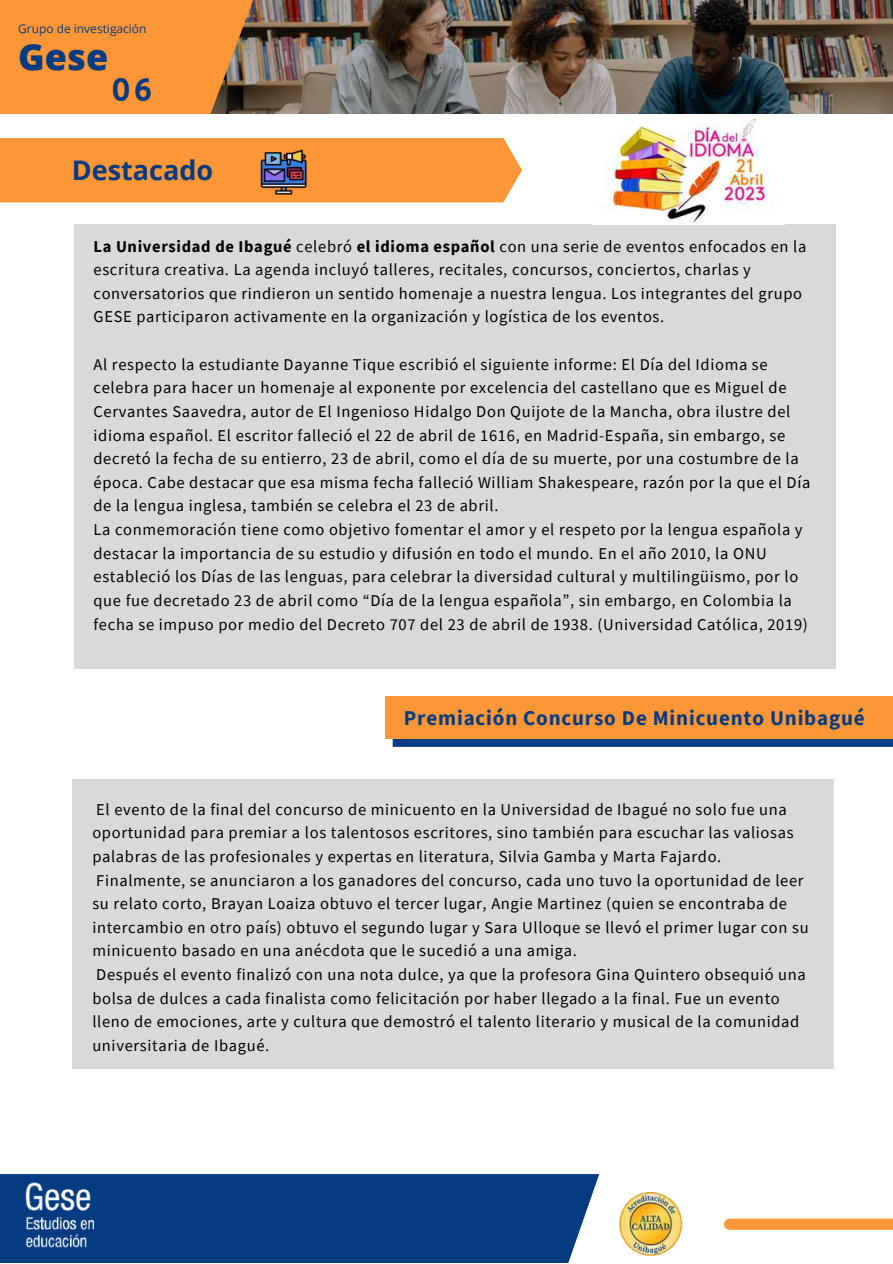
<style>
.page{position:relative;width:893px;height:1264px;background:#fff}
.page>*{position:absolute;margin:0;border:0;box-sizing:border-box;transform-origin:0 0}
.t1{font:800 36px "Open Sans";color:#053b80}
.t2{font:30px "CA Generated";color:#053b80}
.t3{font:700 27px "Open Sans";color:#053b80}
.t4{font:700 21px "Source Sans Pro";letter-spacing:.04em;color:#053b80}
.t5{font:16.5px/23.5px "Source Sans Pro";letter-spacing:.04em;color:#000}
.t6{font:12px "Open Sans";color:#053b80}
.s1{font-weight:700}
</style>
<div class="page">
<div style="left:729px;top:1218px;width:163px;height:11px;background:#fd9636"></div>
<img style="left:619px;top:1192px;width:64px;height:63px">
<div style="left:0;top:1173px;width:599px;height:89px;background:#053b80"></div>
<img style="left:25px;top:1182px;width:68px;height:66px">
<img style="left:305px;top:0;width:587px;height:114px">
<svg style="left:0;top:0;width:305px;height:114px;background:#da883c"></svg>
<div style="left:74px;top:225px;width:761px;height:444px;background:#d9d9d9"></div>
<div style="left:0;top:138px;width:522px;height:64px;background:#fd9636"></div>
<div style="left:72px;top:778px;width:761px;height:289px;background:#d9d9d9"></div>
<svg style="left:392px;top:738px;width:500px;height:9px;background:#244879"></svg>
<div style="left:384px;top:696px;width:508px;height:42px;background:#fd9636"></div>
<img style="left:260px;top:149px;width:47px;height:47px">
<img style="left:605px;top:120px;width:169px;height:103px">
<p class="t6" style="left:18px;top:20px;width:130px">Grupo de investigación</p>
<h1 class="t1" style="left:18px;top:31px;width:92px">Gese</h1>
<h2 class="t2" style="left:112px;top:73px;width:42px">06</h2>
<h3 class="t3" style="left:72px;top:151px;width:143px">Destacado</h3>
<p class="t5" style="left:93px;top:234px;width:714px"><span class="s1">La Universidad de Ibagué</span> celebró <span class="s1">el idioma español</span> con una serie de eventos enfocados en la escritura creativa. La agenda incluyó talleres, recitales, concursos, conciertos, charlas y conversatorios que rindieron un sentido homenaje a nuestra lengua. Los integrantes del grupo GESE participaron activamente en la organización y logística de los eventos.</p>
<p class="t5" style="left:93px;top:352px;width:718px">Al respecto la estudiante Dayanne Tique escribió el siguiente informe: El Día del Idioma se celebra para hacer un homenaje al exponente por excelencia del castellano que es Miguel de Cervantes Saavedra, autor de El Ingenioso Hidalgo Don Quijote de la Mancha, obra ilustre del idioma español. El escritor falleció el 22 de abril de 1616, en Madrid-España, sin embargo, se decretó la fecha de su entierro, 23 de abril, como el día de su muerte, por una costumbre de la época. Cabe destacar que esa misma fecha falleció William Shakespeare, razón por la que el Día de la lengua inglesa, también se celebra el 23 de abril.<br>La conmemoración tiene como objetivo fomentar el amor y el respeto por la lengua española y destacar la importancia de su estudio y difusión en todo el mundo. En el año 2010, la ONU estableció los Días de las lenguas, para celebrar la diversidad cultural y multilingüismo, por lo que fue decretado 23 de abril como “Día de la lengua española”, sin embargo, en Colombia la fecha se impuso por medio del Decreto 707 del 23 de abril de 1938. (Universidad Católica, 2019)</p>
<p class="t4" style="left:404px;top:704px;width:462px">Premiación Concurso De Minicuento Unibagué</p>
<p class="t5" style="left:92px;top:797px;width:717px">El evento de la final del concurso de minicuento en la Universidad de Ibagué no solo fue una oportunidad para premiar a los talentosos escritores, sino también para escuchar las valiosas palabras de las profesionales y expertas en literatura, Silvia Gamba y Marta Fajardo.<br>Finalmente, se anunciaron a los ganadores del concurso, cada uno tuvo la oportunidad de leer su relato corto, Brayan Loaiza obtuvo el tercer lugar, Angie Martinez (quien se encontraba de intercambio en otro país) obtuvo el segundo lugar y Sara Ulloque se llevó el primer lugar con su minicuento basado en una anécdota que le sucedió a una amiga.<br>Después el evento finalizó con una nota dulce, ya que la profesora Gina Quintero obsequió una bolsa de dulces a cada finalista como felicitación por haber llegado a la final. Fue un evento lleno de emociones, arte y cultura que demostró el talento literario y musical de la comunidad universitaria de Ibagué.</p>
</div>
